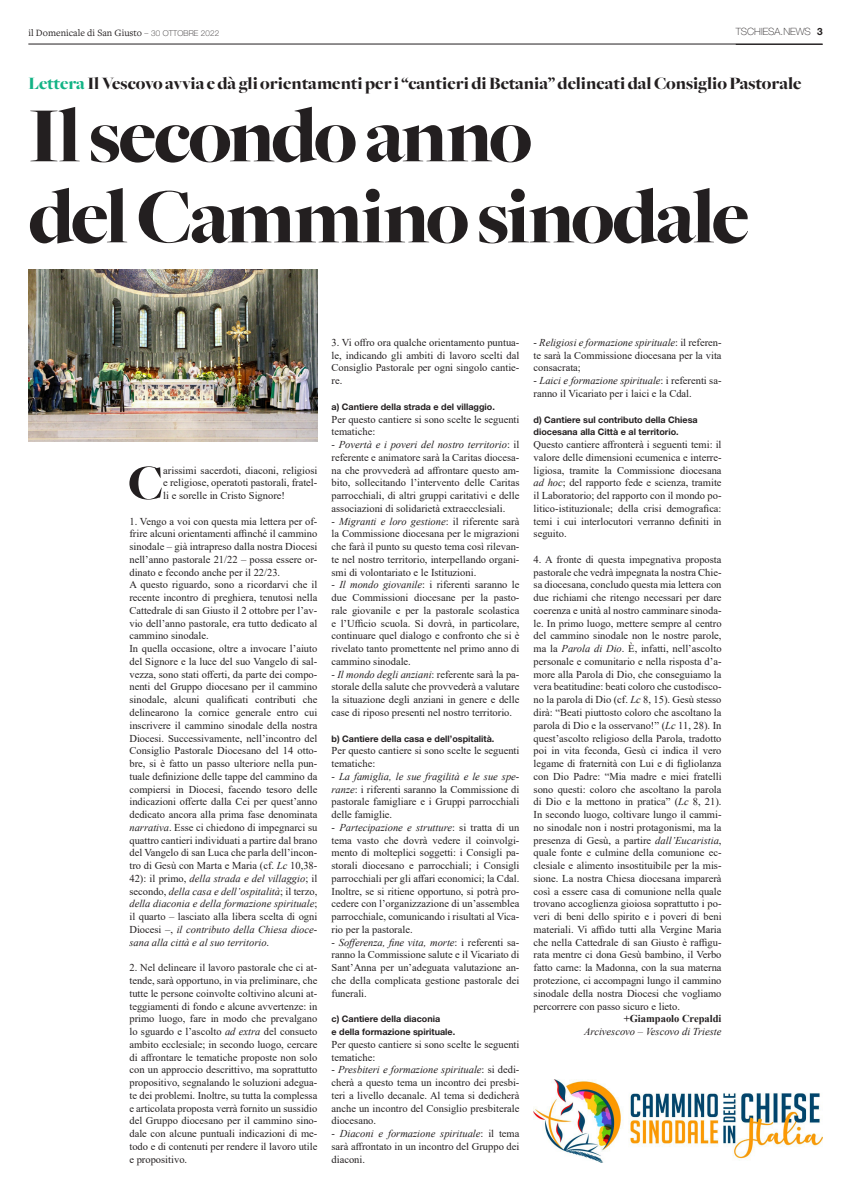
<style>
.page{position:relative;width:851px;height:1191px;background:#fff}
.page>*{position:absolute;margin:0;border:0;box-sizing:border-box;transform-origin:0 0}
.t1{font:900 81px/81px "Freight Big";letter-spacing:-.035em;color:#231f20}
.t2{font:900 51.3px "Freight Big";color:#231f20}
.t3{font:900 18px "Freight Big";color:#231f20}
.t4{font:10.5px/12.8px "Times New Roman";color:#231f20;text-align:justify}
.t5{font:italic 10.5px "Times New Roman";color:#231f20}
.t6{font:700 10.5px "Times New Roman";color:#231f20}
.t7{font:10px "Freight Text Pro";color:#231f20}
.t8{font:100 10px "Helvetica Neue LT Std";color:#231f20}
.t9{font:700 9px/12.8px "Helvetica Neue LT Std";color:#231f20}
.s1{font-family:"Helvetica Neue LT Std";font-weight:100;font-size:8px}
.s2{font-weight:700}
.s3{color:#12b385}
.s4{font-style:italic}
</style>
<div class="page">
<hr style="left:28px;top:44px;width:794px;height:1px;background:#231f20">
<img style="left:28px;top:269px;width:289px;height:172px">
<img style="left:533px;top:1079px;width:289px;height:83px">
<p class="t7" style="left:28px;top:26px;width:192px">il Domenicale di San Giusto <span class="s1">– 30 OTTOBRE 2022</span></p>
<p class="t8" style="left:735px;top:26px;width:88px">TSCHIESA.NEWS <span class="s2">3</span></p>
<p class="t3" style="left:28px;top:74px;width:774px"><span class="s3">Lettera</span> Il Vescovo avvia e dà gli orientamenti per i “cantieri di Betania” delineati dal Consiglio Pastorale</p>
<p class="t1" style="left:28px;top:97px;width:722px">Il secondo anno<br>del Cammino sinodale</p>
<p class="t2" style="left:128px;top:454px;width:37px">C</p>
<p class="t4" style="left:163px;top:463px;width:155px">arissimi sacerdoti, diaconi, religiosi e religiose, operatoti pastorali, fratel&shy;li e sorelle in Cristo Signore!</p>
<p class="t4" style="left:129px;top:514px;width:189px">1. Vengo a voi con questa mia lettera per of&shy;frire alcuni orientamenti affinché il cammino sinodale – già intrapreso dalla nostra Diocesi nell’anno pastorale 21/22 – possa essere or&shy;dinato e fecondo anche per il 22/23.</p>
<p class="t4" style="left:129px;top:578px;width:189px">A questo riguardo, sono a ricordarvi che il recente incontro di preghiera, tenutosi nella Cattedrale di san Giusto il 2 ottobre per l’av&shy;vio dell’anno pastorale, era tutto dedicato al cammino sinodale.</p>
<p class="t4" style="left:129px;top:642px;width:189px">In quella occasione, oltre a invocare l’aiuto del Signore e la luce del suo Vangelo di sal&shy;vezza, sono stati offerti, da parte dei compo&shy;nenti del Gruppo diocesano per il cammino sinodale, alcuni qualificati contributi che delinearono la cornice generale entro cui inscrivere il cammino sinodale della nostra Diocesi. Successivamente, nell’incontro del Consiglio Pastorale Diocesano del 14 otto&shy;bre, si è fatto un passo ulteriore nella pun&shy;tuale definizione delle tappe del cammino da compiersi in Diocesi, facendo tesoro delle indicazioni offerte dalla Cei per quest’anno dedicato ancora alla prima fase denominata <span class="s4">narrativa</span>. Esse ci chiedono di impegnarci su quattro cantieri individuati a partire dal brano del Vangelo di san Luca che parla dell’incon&shy;tro di Gesù con Marta e Maria (cf. <span class="s4">Lc</span> 10,38- 42): il primo, <span class="s4">della strada e del villaggio</span>; il secondo, <span class="s4">della casa e dell’ospitalità</span>; il terzo, <span class="s4">della diaconia e della formazione spirituale</span>; il quarto – lasciato alla libera scelta di ogni Diocesi –, <span class="s4">il contributo della Chiesa dioce&shy;sana alla città e al suo territorio</span>.</p>
<p class="t4" style="left:129px;top:961px;width:189px">2. Nel delineare il lavoro pastorale che ci at&shy;tende, sarà opportuno, in via preliminare, che tutte le persone coinvolte coltivino alcuni at&shy;teggiamenti di fondo e alcune avvertenze: in primo luogo, fare in modo che prevalgano lo sguardo e l’ascolto <span class="s4">ad extra</span> del consueto ambito ecclesiale; in secondo luogo, cercare di affrontare le tematiche proposte non solo con un approccio descrittivo, ma soprattutto propositivo, segnalando le soluzioni adegua&shy;te dei problemi. Inoltre, su tutta la complessa e articolata proposta verrà fornito un sussidio del Gruppo diocesano per il cammino sino&shy;dale con alcune puntuali indicazioni di me&shy;todo e di contenuti per rendere il lavoro utile e propositivo.</p>
<p class="t4" style="left:331px;top:336px;width:189px">3. Vi offro ora qualche orientamento puntua&shy;le, indicando gli ambiti di lavoro scelti dal Consiglio Pastorale per ogni singolo cantie&shy;re.</p>
<p class="t9" style="left:331px;top:400px;width:165px">a) Cantiere della strada e del villaggio.</p>
<p class="t4" style="left:331px;top:412px;width:189px">Per questo cantiere si sono scelte le seguenti tematiche:</p>
<p class="t4" style="left:331px;top:438px;width:189px">- <span class="s4">Povertà e i poveri del nostro territorio</span>: il referente e animatore sarà la Caritas diocesa&shy;na che provvederà ad affrontare questo am&shy;bito, sollecitando l’intervento delle Caritas parrocchiali, di altri gruppi caritativi e delle associazioni di solidarietà extraecclesiali.</p>
<p class="t4" style="left:331px;top:514px;width:189px">- <span class="s4">Migranti e loro gestione</span>: il riferente sarà la Commissione diocesana per le migrazioni che farà il punto su questo tema così rilevan&shy;te nel nostro territorio, interpellando organi&shy;smi di volontariato e le Istituzioni.</p>
<p class="t4" style="left:331px;top:578px;width:189px">- <span class="s4">Il mondo giovanile</span>: i riferenti saranno le due Commissioni diocesane per la pasto&shy;rale giovanile e per la pastorale scolastica e l’Ufficio scuola. Si dovrà, in particolare, continuare quel dialogo e confronto che si è rivelato tanto promettente nel primo anno di cammino sinodale.</p>
<p class="t4" style="left:331px;top:667px;width:189px">- <span class="s4">Il mondo degli anziani</span>: referente sarà la pa&shy;storale della salute che provvederà a valutare la situazione degli anziani in genere e delle case di riposo presenti nel nostro territorio.</p>
<p class="t9" style="left:331px;top:731px;width:164px">b) Cantiere della casa e dell’ospitalità.</p>
<p class="t4" style="left:331px;top:744px;width:189px">Per questo cantiere si sono scelte le seguenti tematiche:</p>
<p class="t4" style="left:331px;top:769px;width:189px">- <span class="s4">La famiglia, le sue fragilità e le sue spe&shy;ranze</span>: i riferenti saranno la Commissione di pastorale famigliare e i Gruppi parrocchiali delle famiglie.</p>
<p class="t4" style="left:331px;top:820px;width:189px">- <span class="s4">Partecipazione e strutture</span>: si tratta di un tema vasto che dovrà vedere il coinvolgi&shy;mento di molteplici soggetti: i Consigli pa&shy;storali diocesano e parrocchiali; i Consigli parrocchiali per gli affari economici; la Cdal.<br>Inoltre, se si ritiene opportuno, si potrà pro&shy;cedere con l’organizzazione di un’assemblea parrocchiale, comunicando i risultati al Vica&shy;rio per la pastorale.</p>
<p class="t4" style="left:331px;top:935px;width:189px">- <span class="s4">Sofferenza, fine vita, morte</span>: i referenti sa&shy;ranno la Commissione salute e il Vicariato di Sant’Anna per un’adeguata valutazione an&shy;che della complicata gestione pastorale dei funerali.</p>
<p class="t9" style="left:331px;top:1012px;width:125px">c) Cantiere della diaconia<br>e della formazione spirituale.</p>
<p class="t4" style="left:331px;top:1037px;width:189px">Per questo cantiere si sono scelte le seguenti tematiche:</p>
<p class="t4" style="left:331px;top:1063px;width:189px">- <span class="s4">Presbiteri e formazione spirituale</span>: si dedi&shy;cherà a questo tema un incontro dei presbi&shy;teri a livello decanale. Al tema si dedicherà anche un incontro del Consiglio presbiterale diocesano.</p>
<p class="t4" style="left:331px;top:1126px;width:189px">- <span class="s4">Diaconi e formazione spirituale</span>: il tema sarà affrontato in un incontro del Gruppo dei diaconi.</p>
<p class="t4" style="left:533px;top:336px;width:189px">- <span class="s4">Religiosi e formazione spirituale</span>: il referen&shy;te sarà la Commissione diocesana per la vita consacrata;</p>
<p class="t4" style="left:533px;top:374px;width:189px">- <span class="s4">Laici e formazione spirituale</span>: i referenti sa&shy;ranno il Vicariato per i laici e la Cdal.</p>
<p class="t9" style="left:533px;top:413px;width:165px">d) Cantiere sul contributo della Chiesa diocesana alla Città e al territorio.</p>
<p class="t4" style="left:533px;top:438px;width:189px">Questo cantiere affronterà i seguenti temi: il valore delle dimensioni ecumenica e interre&shy;ligiosa, tramite la Commissione diocesana <span class="s4">ad hoc</span>; del rapporto fede e scienza, tramite il Laboratorio; del rapporto con il mondo po&shy;litico-istituzionale; della crisi demografica: temi i cui interlocutori verranno definiti in seguito.</p>
<p class="t4" style="left:533px;top:552px;width:189px">4. A fronte di questa impegnativa proposta pastorale che vedrà impegnata la nostra Chie&shy;sa diocesana, concludo questa mia lettera con due richiami che ritengo necessari per dare coerenza e unità al nostro camminare sinoda&shy;le. In primo luogo, mettere sempre al centro del cammino sinodale non le nostre parole, ma la <span class="s4">Parola di Dio</span>. È, infatti, nell’ascolto personale e comunitario e nella risposta d’a&shy;more alla Parola di Dio, che conseguiamo la vera beatitudine: beati coloro che custodisco&shy;no la parola di Dio (cf. <span class="s4">Lc</span> 8, 15). Gesù stesso dirà: “Beati piuttosto coloro che ascoltano la parola di Dio e la osservano!” (<span class="s4">Lc</span> 11, 28). In quest’ascolto religioso della Parola, tradotto poi in vita feconda, Gesù ci indica il vero legame di fraternità con Lui e di figliolanza con Dio Padre: “Mia madre e miei fratelli sono questi: coloro che ascoltano la parola di Dio e la mettono in pratica” (<span class="s4">Lc</span> 8, 21).<br>In secondo luogo, coltivare lungo il cammi&shy;no sinodale non i nostri protagonismi, ma la presenza di Gesù, a partire <span class="s4">dall’Eucaristia</span>, quale fonte e culmine della comunione ec&shy;clesiale e alimento insostituibile per la mis&shy;sione. La nostra Chiesa diocesana imparerà così a essere casa di comunione nella quale trovano accoglienza gioiosa soprattutto i po&shy;veri di beni dello spirito e i poveri di beni materiali. Vi affido tutti alla Vergine Maria che nella Cattedrale di san Giusto è raffigu&shy;rata mentre ci dona Gesù bambino, il Verbo fatto carne: la Madonna, con la sua materna protezione, ci accompagni lungo il cammino sinodale della nostra Diocesi che vogliamo percorrere con passo sicuro e lieto.</p>
<p class="t6" style="left:623px;top:1011px;width:99px">+Giampaolo Crepaldi</p>
<p class="t5" style="left:584px;top:1024px;width:139px">Arcivescovo – Vescovo di Trieste</p>
</div>
